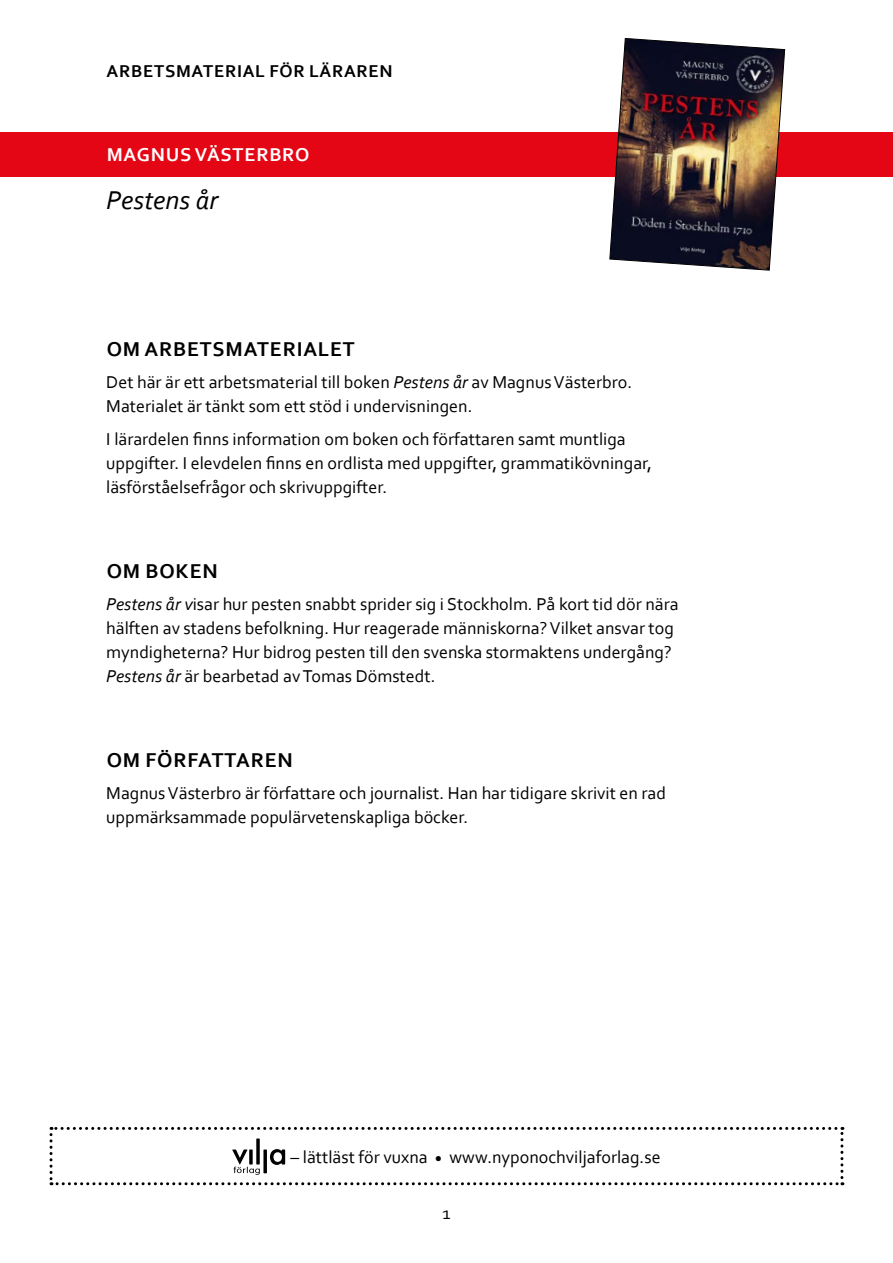
<style>
.page{position:relative;width:893px;height:1263px;background:#fff}
.page>*{position:absolute;margin:0;border:0;box-sizing:border-box;transform-origin:0 0}
.t1{font:italic 27px "Corbel";color:#000}
.t2{font:700 21px "Corbel";letter-spacing:.04em;color:#000}
.t3{font:700 19.5px "Corbel";letter-spacing:.04em;color:#fff}
.t4{font:18px/24px "Corbel";color:#000}
.t5{font:700 18px "Corbel";letter-spacing:.04em;color:#000}
.s1{font-style:italic}
</style>
<div class="page">
<div style="left:0;top:132px;width:893px;height:44px;background:#e40614"></div>
<img style="left:609px;top:38px;width:176px;height:233px">
<svg style="left:50px;top:1127px;width:793px;height:58px"></svg>
<p class="t5" style="left:107px;top:60px;width:287px">ARBETSMATERIAL FÖR LÄRAREN</p>
<p class="t3" style="left:107px;top:143px;width:204px">MAGNUS VÄSTERBRO</p>
<h1 class="t1" style="left:106px;top:184px;width:113px">Pestens år</h1>
<p class="t2" style="left:107px;top:336px;width:250px">OM ARBETSMATERIALET</p>
<p class="t4" style="left:106px;top:370px;width:527px">Det här är ett arbetsmaterial till boken <span class="s1">Pestens år</span> av Magnus Västerbro.<br>Materialet är tänkt som ett stöd i undervisningen.</p>
<p class="t4" style="left:106px;top:426px;width:547px">I lärardelen finns information om boken och författaren samt muntliga uppgifter. I elevdelen finns en ordlista med uppgifter, grammatikövningar, läsförståelsefrågor och skrivuppgifter.</p>
<p class="t2" style="left:107px;top:558px;width:112px">OM BOKEN</p>
<p class="t4" style="left:106px;top:592px;width:574px"><span class="s1">Pestens år v</span>isar hur pesten snabbt sprider sig i Stockholm. På kort tid dör nära hälften av stadens befolkning. Hur reagerade människorna? Vilket ansvar tog myndigheterna? Hur bidrog pesten till den svenska stormaktens undergång?<br><span class="s1">Pestens år</span> är bearbetad av Tomas Dömstedt.</p>
<p class="t2" style="left:107px;top:747px;width:188px">OM FÖRFATTAREN</p>
<p class="t4" style="left:106px;top:781px;width:561px">Magnus Västerbro är författare och journalist. Han har tidigare skrivit en rad uppmärksammade populärvetenskapliga böcker.</p>
<p class="t4" style="left:291px;top:1144px;width:372px">– lättläst för vuxna <sub>•</sub> www.nyponochviljaforlag.se</p>
<p class="t4" style="left:442px;top:1200px;width:10px">1</p>
</div>
